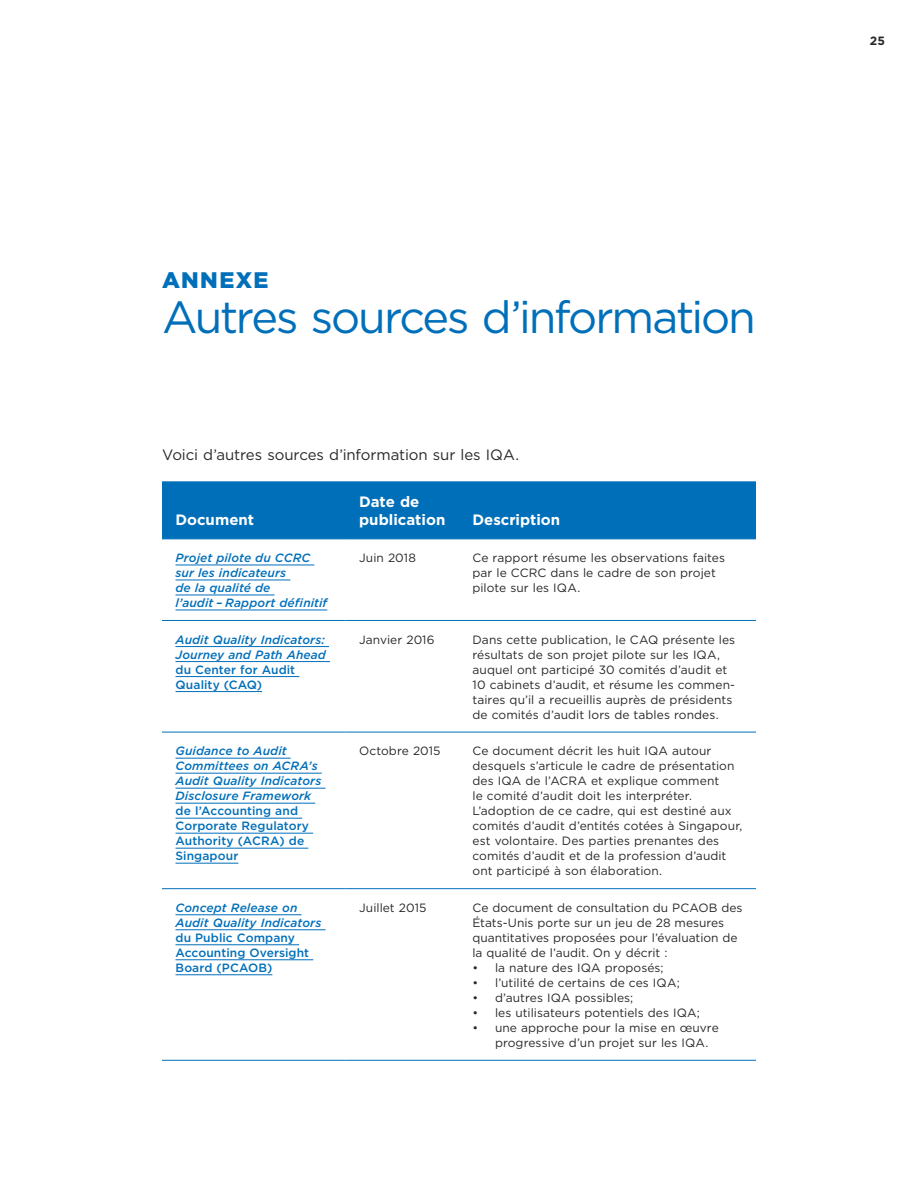
<style>
.page{position:relative;width:918px;height:1188px;background:#fff}
.page>*{position:absolute;margin:0;border:0;box-sizing:border-box;transform-origin:0 0}
.t1{font:45px "Gotham";letter-spacing:-.05em;color:#006fba}
.t2{font:900 22.5px "Gotham";letter-spacing:.065em;color:#006fba}
.t3{font:15px "Gotham";letter-spacing:-.005em;color:#292829}
.t4{font:700 15px/18px "Gotham";color:#fff}
.t5{font:12px/15px "Gotham";letter-spacing:.005em;color:#292829}
.t6{font:italic 500 12px/15px "Gotham";letter-spacing:.005em;color:#006fba}
.t7{font:500 12px/15px "Gotham";letter-spacing:.005em;color:#006fba}
.t8{font:700 12px "Gotham";color:#292829}
</style>
<div class="page">
<div style="left:162px;top:482px;width:594px;height:56px;background:#006fba"></div>
<hr style="left:162px;top:481px;width:184px;height:1px;background:#006fba">
<hr style="left:346px;top:481px;width:113px;height:1px;background:#006fba">
<hr style="left:459px;top:481px;width:297px;height:1px;background:#006fba">
<hr style="left:162px;top:538px;width:184px;height:1px;background:#006fba">
<hr style="left:346px;top:538px;width:113px;height:1px;background:#006fba">
<hr style="left:459px;top:538px;width:297px;height:1px;background:#006fba">
<hr style="left:162px;top:620px;width:184px;height:1px;background:#006fba">
<hr style="left:346px;top:620px;width:113px;height:1px;background:#006fba">
<hr style="left:459px;top:620px;width:297px;height:1px;background:#006fba">
<hr style="left:162px;top:732px;width:184px;height:1px;background:#006fba">
<hr style="left:346px;top:732px;width:113px;height:1px;background:#006fba">
<hr style="left:459px;top:732px;width:297px;height:1px;background:#006fba">
<hr style="left:162px;top:888px;width:184px;height:1px;background:#006fba">
<hr style="left:346px;top:888px;width:113px;height:1px;background:#006fba">
<hr style="left:459px;top:888px;width:297px;height:1px;background:#006fba">
<hr style="left:162px;top:1060px;width:184px;height:1px;background:#006fba">
<hr style="left:346px;top:1060px;width:113px;height:1px;background:#006fba">
<hr style="left:459px;top:1060px;width:297px;height:1px;background:#006fba">
<hr style="left:176px;top:565px;width:138px;height:1px;background:#006fba">
<hr style="left:176px;top:580px;width:114px;height:1px;background:#006fba">
<hr style="left:176px;top:595px;width:99px;height:1px;background:#006fba">
<hr style="left:176px;top:610px;width:151px;height:1px;background:#006fba">
<hr style="left:176px;top:646px;width:153px;height:1px;background:#006fba">
<hr style="left:176px;top:661px;width:154px;height:1px;background:#006fba">
<hr style="left:176px;top:676px;width:123px;height:1px;background:#006fba">
<hr style="left:176px;top:691px;width:86px;height:1px;background:#006fba">
<hr style="left:176px;top:758px;width:115px;height:1px;background:#006fba">
<hr style="left:176px;top:773px;width:146px;height:1px;background:#006fba">
<hr style="left:176px;top:788px;width:150px;height:1px;background:#006fba">
<hr style="left:176px;top:803px;width:139px;height:1px;background:#006fba">
<hr style="left:176px;top:818px;width:126px;height:1px;background:#006fba">
<hr style="left:176px;top:833px;width:137px;height:1px;background:#006fba">
<hr style="left:176px;top:848px;width:132px;height:1px;background:#006fba">
<hr style="left:176px;top:863px;width:62px;height:1px;background:#006fba">
<hr style="left:176px;top:914px;width:126px;height:1px;background:#006fba">
<hr style="left:176px;top:929px;width:150px;height:1px;background:#006fba">
<hr style="left:176px;top:944px;width:123px;height:1px;background:#006fba">
<hr style="left:176px;top:959px;width:137px;height:1px;background:#006fba">
<hr style="left:176px;top:974px;width:96px;height:1px;background:#006fba">
<h2 class="t2" style="left:162px;top:265px;width:108px">ANNEXE</h2>
<h1 class="t1" style="left:162px;top:288px;width:596px">Autres sources d’information</h1>
<p class="t3" style="left:162px;top:446px;width:359px">Voici d’autres sources d’information sur les IQA.</p>
<p class="t4" style="left:176px;top:511px;width:80px">Document</p>
<p class="t4" style="left:359px;top:493px;width:88px">Date de publication</p>
<p class="t4" style="left:472px;top:511px;width:89px">Description</p>
<p class="t6" style="left:176px;top:550px;width:153px">Projet pilote du CCRC sur les indicateurs<br>de la qualité de<br>l’audit – Rapport définitif</p>
<p class="t5" style="left:359px;top:550px;width:58px">Juin 2018</p>
<p class="t5" style="left:472px;top:550px;width:254px">Ce rapport résume les observations faites par le CCRC dans le cadre de son projet pilote sur les IQA.</p>
<p class="t6" style="left:176px;top:632px;width:152px">Audit Quality Indicators:<br>Journey and Path Ahead</p>
<p class="t7" style="left:176px;top:662px;width:121px">du Center for Audit<br>Quality (CAQ)</p>
<p class="t5" style="left:359px;top:632px;width:77px">Janvier 2016</p>
<p class="t5" style="left:472px;top:632px;width:264px">Dans cette publication, le CAQ présente les résultats de son projet pilote sur les IQA, auquel ont participé 30 comités d’audit et 10 cabinets d’audit, et résume les commen&shy;taires qu’il a recueillis auprès de présidents de comités d’audit lors de tables rondes.</p>
<p class="t6" style="left:176px;top:743px;width:147px">Guidance to Audit<br>Committees on ACRA’s<br>Audit Quality Indicators<br>Disclosure Framework</p>
<p class="t7" style="left:176px;top:803px;width:135px">de l’Accounting and<br>Corporate Regulatory<br>Authority (ACRA) de<br>Singapour</p>
<p class="t6" style="left:176px;top:900px;width:147px">Concept Release on<br>Audit Quality Indicators</p>
<p class="t7" style="left:176px;top:930px;width:135px">du Public Company<br>Accounting Oversight<br>Board (PCAOB)</p>
<p class="t5" style="left:359px;top:743px;width:83px">Octobre 2015</p>
<p class="t5" style="left:472px;top:743px;width:271px">Ce document décrit les huit IQA autour desquels s’articule le cadre de présentation des IQA de l’ACRA et explique comment<br>le comité d’audit doit les interpréter.<br>L’adoption de ce cadre, qui est destiné aux comités d’audit d’entités cotées à Singapour, est volontaire. Des parties prenantes des comités d’audit et de la profession d’audit ont participé à son élaboration.</p>
<p class="t5" style="left:359px;top:900px;width:69px">Juillet 2015</p>
<p class="t5" style="left:472px;top:900px;width:271px">Ce document de consultation du PCAOB des États-Unis porte sur un jeu de 28 mesures quantitatives proposées pour l’évaluation de la qualité de l’audit. On y décrit :</p>
<p class="t5" style="left:472px;top:960px;width:193px">• la nature des IQA proposés;</p>
<p class="t5" style="left:472px;top:975px;width:209px">• l’utilité de certains de ces IQA;</p>
<p class="t5" style="left:472px;top:990px;width:162px">• d’autres IQA possibles;</p>
<p class="t5" style="left:472px;top:1005px;width:229px">• les utilisateurs potentiels des IQA;</p>
<p class="t5" style="left:495px;top:1020px;width:225px;text-indent:-22px">• une approche pour la mise en œuvre progressive d’un projet sur les IQA.</p>
<p class="t8" style="left:870px;top:33px;width:17px">25</p>
</div>
